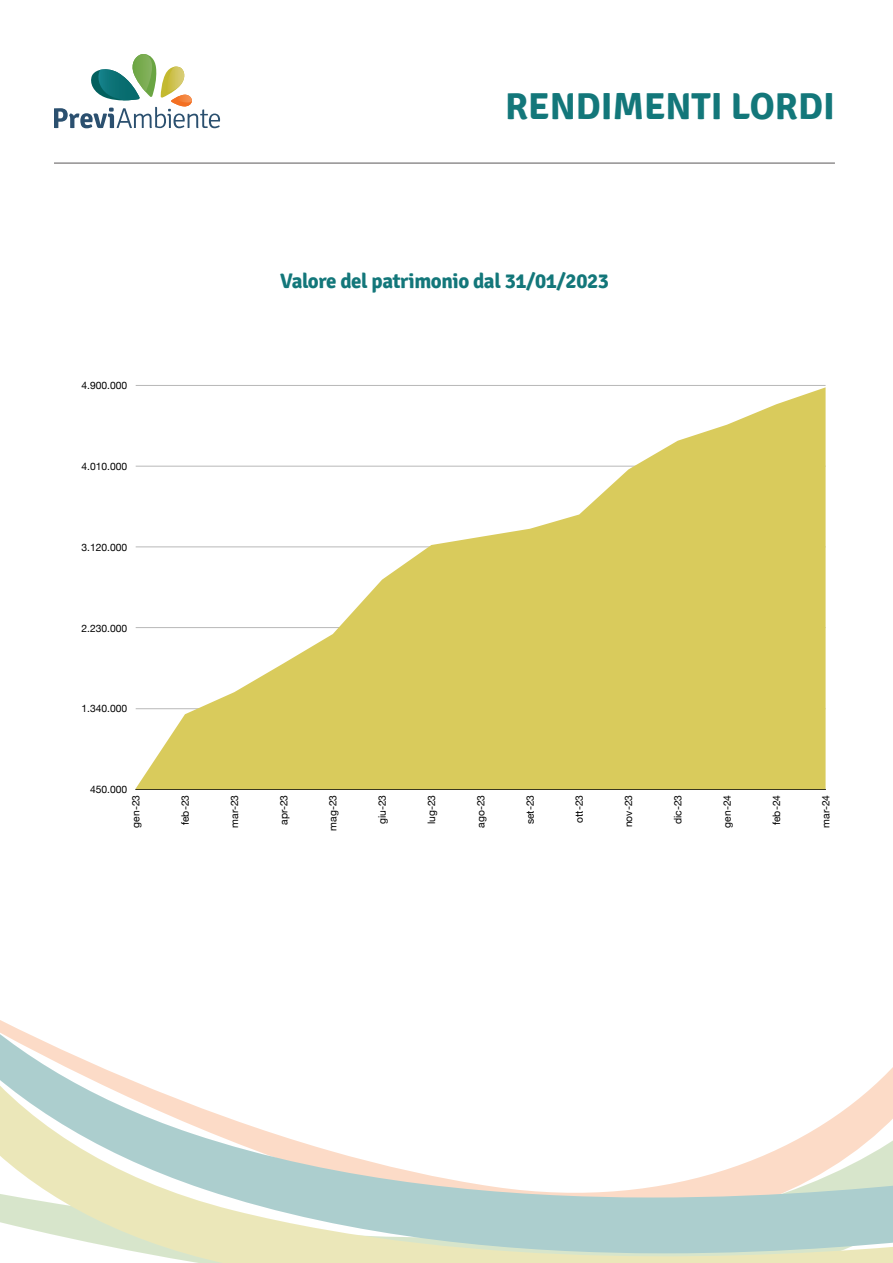
<style>
.page{position:relative;width:893px;height:1263px;background:#fff}
.page>*{position:absolute;margin:0;border:0;box-sizing:border-box;transform-origin:0 0}
.t1{font:300 40.05px "Signika";color:#1d7074}
.t2{font:700 37.5px "Signika";color:#13777a}
.intestazione{font:700 21px "Signika";letter-spacing:-.02em;color:#13777a}
.t3{font:10.35px "Helvetica Neue";color:#000}
</style>
<div class="page">
<svg style="left:54px;top:54px;width:166px;height:74px"></svg>
<hr style="left:54px;top:162px;width:781px;height:2px;background:#231f20">
<svg style="left:144px;top:1253px;width:749px;height:10px;background:#e9e7bd"></svg>
<svg style="left:0;top:1020px;width:893px;height:233px"></svg>
<hr style="left:136px;top:385px;width:690px;height:1px;background:#b8b8b8">
<hr style="left:136px;top:789px;width:689px;height:1px;background:#000">
<svg style="left:136px;top:387px;width:690px;height:402px;fill:#d9cb5c"></svg>
<h2 class="t2" style="left:505px;top:83px;width:331px">RENDIMENTI LORDI</h2>
<h1 class="t1" style="left:542px;top:80px;width:295px">Rendimenti lordi</h1>
<p class="t3" style="left:81px;top:378px;width:47px">4.900.000</p>
<p class="t3" style="left:81px;top:459px;width:47px">4.010.000</p>
<p class="t3" style="left:81px;top:540px;width:47px">3.120.000</p>
<p class="t3" style="left:81px;top:620px;width:47px">2.230.000</p>
<p class="t3" style="left:81px;top:701px;width:47px">1.340.000</p>
<p class="t3" style="left:90px;top:782px;width:39px">450.000</p>
<p class="intestazione" style="left:280px;top:268px;width:330px">Valore del patrimonio dal 31/01/2023</p>
<p class="t3" style="left:128px;top:828px;width:34px;rotate:-90deg">gen-23</p>
<p class="t3" style="left:178px;top:825px;width:32px;rotate:-90deg">feb-23</p>
<p class="t3" style="left:227px;top:828px;width:34px;rotate:-90deg">mar-23</p>
<p class="t3" style="left:276px;top:825px;width:31px;rotate:-90deg">apr-23</p>
<p class="t3" style="left:325px;top:831px;width:37px;rotate:-90deg">mag-23</p>
<p class="t3" style="left:375px;top:824px;width:31px;rotate:-90deg">giu-23</p>
<p class="t3" style="left:424px;top:824px;width:31px;rotate:-90deg">lug-23</p>
<p class="t3" style="left:473px;top:828px;width:34px;rotate:-90deg">ago-23</p>
<p class="t3" style="left:523px;top:824px;width:31px;rotate:-90deg">set-23</p>
<p class="t3" style="left:572px;top:823px;width:29px;rotate:-90deg">ott-23</p>
<p class="t3" style="left:621px;top:827px;width:34px;rotate:-90deg">nov-23</p>
<p class="t3" style="left:670px;top:824px;width:31px;rotate:-90deg">dic-23</p>
<p class="t3" style="left:720px;top:828px;width:34px;rotate:-90deg">gen-24</p>
<p class="t3" style="left:769px;top:825px;width:32px;rotate:-90deg">feb-24</p>
<p class="t3" style="left:818px;top:828px;width:34px;rotate:-90deg">mar-24</p>
</div>
